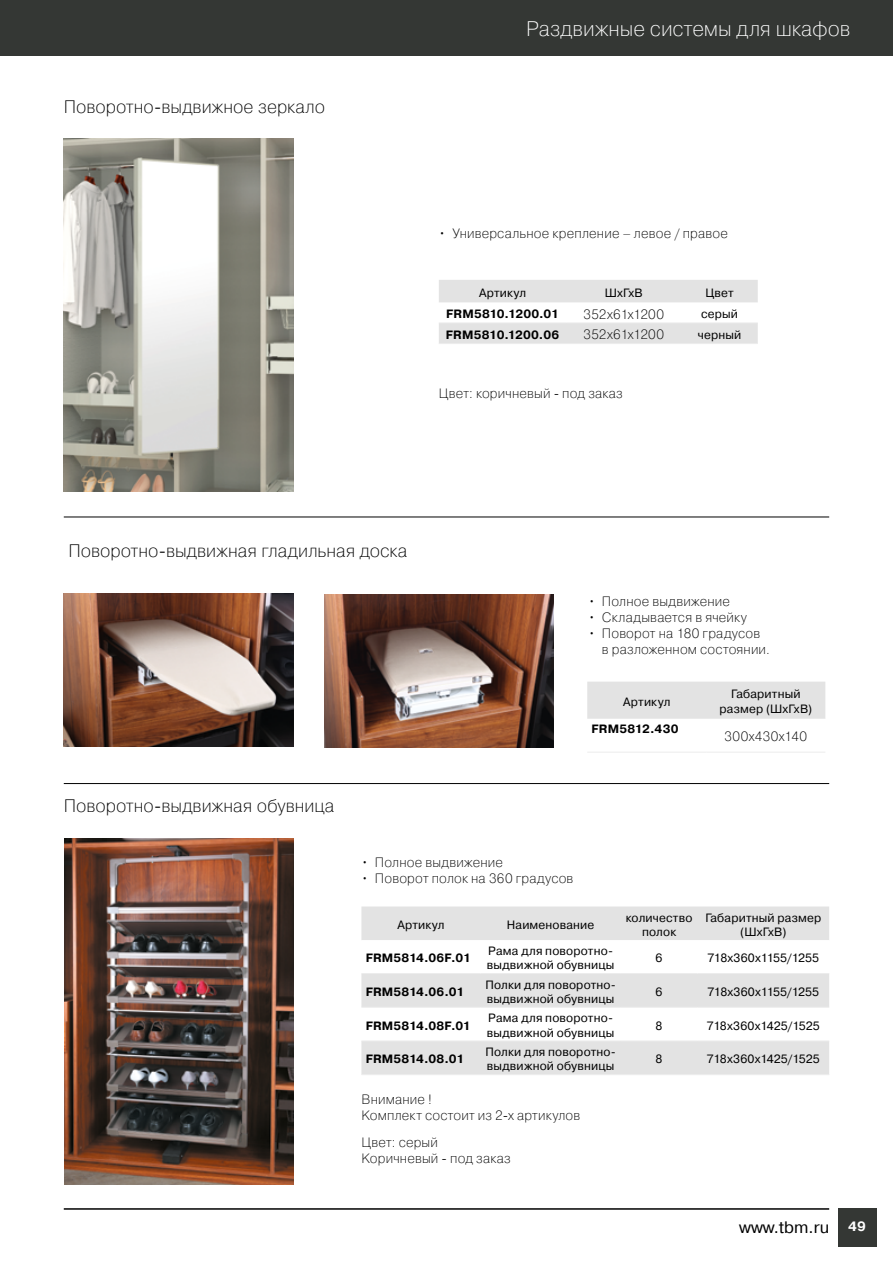
<style>
.page{position:relative;width:893px;height:1263px;background:#fff}
.page>*{position:absolute;margin:0;border:0;box-sizing:border-box;transform-origin:0 0}
.t1{font:21px "Pragmatica Light C";letter-spacing:-.005em;color:#fff}
.t2{font:18px "Pragmatica Light C";color:#000}
.t3{font:16.5px "Pragmatica C";color:#000}
.t4{font:13.5px/16.2px "Pragmatica Light C";letter-spacing:.01em;color:#000}
.t5{font:13.5px "Pragmatica Light C";letter-spacing:.03em;color:#000}
.t6{font:12px/14.4px "Pragmatica C";letter-spacing:.015em;color:#000}
.t7{font:700 12px "Pragmatica C";letter-spacing:.015em;color:#000}
.s1{font-weight:700;font-size:13.5px;color:#fff}
</style>
<div class="page">
<div style="left:0;top:0;width:893px;height:55px;background:#343734"></div>
<div style="left:838px;top:1208px;width:38px;height:38px;background:#343734"></div>
<hr style="left:64px;top:1208px;width:765px;height:2px;background:#000">
<hr style="left:64px;top:517px;width:765px;height:1px;background:#000">
<hr style="left:64px;top:783px;width:765px;height:1px;background:#000">
<div style="left:587px;top:682px;width:238px;height:37px;background:#e3e3e3"></div>
<hr style="left:587px;top:752px;width:119px;height:1px;background:#ececec">
<hr style="left:706px;top:752px;width:119px;height:1px;background:#ececec">
<svg style="left:439px;top:280px;width:319px;height:63px"></svg>
<hr style="left:439px;top:322px;width:127px;height:1px;background:#ececec">
<hr style="left:566px;top:322px;width:115px;height:1px;background:#ececec">
<hr style="left:681px;top:322px;width:77px;height:1px;background:#ececec">
<hr style="left:439px;top:343px;width:127px;height:1px;background:#ececec">
<hr style="left:566px;top:343px;width:115px;height:1px;background:#ececec">
<hr style="left:681px;top:343px;width:77px;height:1px;background:#ececec">
<img style="left:64px;top:138px;width:229px;height:354px">
<img style="left:64px;top:594px;width:229px;height:153px">
<img style="left:324px;top:594px;width:230px;height:153px">
<div style="left:361px;top:906px;width:468px;height:168px;background:#e3e3e3"></div>
<svg style="left:361px;top:940px;width:468px;height:100px"></svg>
<hr style="left:361px;top:973px;width:119px;height:1px;background:#ececec">
<hr style="left:480px;top:973px;width:141px;height:1px;background:#ececec">
<hr style="left:621px;top:973px;width:76px;height:1px;background:#ececec">
<hr style="left:697px;top:973px;width:132px;height:1px;background:#ececec">
<hr style="left:361px;top:1007px;width:119px;height:1px;background:#ececec">
<hr style="left:480px;top:1007px;width:141px;height:1px;background:#ececec">
<hr style="left:621px;top:1007px;width:76px;height:1px;background:#ececec">
<hr style="left:697px;top:1007px;width:132px;height:1px;background:#ececec">
<hr style="left:361px;top:1040px;width:119px;height:1px;background:#ececec">
<hr style="left:480px;top:1040px;width:141px;height:1px;background:#ececec">
<hr style="left:621px;top:1040px;width:76px;height:1px;background:#ececec">
<hr style="left:697px;top:1040px;width:132px;height:1px;background:#ececec">
<hr style="left:361px;top:1074px;width:119px;height:1px;background:#ececec">
<hr style="left:480px;top:1074px;width:141px;height:1px;background:#ececec">
<hr style="left:621px;top:1074px;width:76px;height:1px;background:#ececec">
<hr style="left:697px;top:1074px;width:132px;height:1px;background:#ececec">
<img style="left:64px;top:839px;width:229px;height:345px">
<h2 class="t2" style="left:64px;top:96px;width:263px">Поворотно-выдвижное зеркало</h2>
<h1 class="t1" style="left:526px;top:17px;width:326px">Раздвижные системы для шкафов</h1>
<p class="t4" style="left:439px;top:225px;width:291px">• Универсальное крепление – левое / правое</p>
<p class="t6" style="left:479px;top:285px;width:49px">Артикул</p>
<p class="t6" style="left:605px;top:285px;width:40px">ШхГхВ</p>
<p class="t6" style="left:705px;top:285px;width:30px">Цвет</p>
<p class="t7" style="left:446px;top:307px;width:114px">FRM5810.1200.01</p>
<p class="t4" style="left:583px;top:306px;width:82px">352х61х1200</p>
<p class="t6" style="left:701px;top:307px;width:38px">серый</p>
<p class="t7" style="left:446px;top:328px;width:115px">FRM5810.1200.06</p>
<p class="t4" style="left:583px;top:327px;width:82px">352х61х1200</p>
<p class="t6" style="left:698px;top:327px;width:45px">черный</p>
<p class="t4" style="left:439px;top:385px;width:185px">Цвет: коричневый - под заказ</p>
<h2 class="t2" style="left:68px;top:541px;width:340px">Поворотно-выдвижная гладильная доска</h2>
<h2 class="t2" style="left:64px;top:795px;width:272px">Поворотно-выдвижная обувница</h2>
<p class="t4" style="left:588px;top:593px;width:143px">• Полное выдвижение</p>
<p class="t4" style="left:588px;top:609px;width:160px">• Складывается в ячейку</p>
<p class="t4" style="left:602px;top:625px;width:166px;text-indent:-14px">• Поворот на 180 градусов в разложенном состоянии.</p>
<p class="t6" style="left:623px;top:694px;width:49px">Артикул</p>
<p class="t6" style="left:719px;top:687px;width:94px;text-align:center">Габаритный размер (ШхГхВ)</p>
<p class="t7" style="left:591px;top:723px;width:89px">FRM5812.430</p>
<p class="t5" style="left:724px;top:729px;width:84px">300х430х140</p>
<p class="t4" style="left:361px;top:854px;width:143px">• Полное выдвижение</p>
<p class="t4" style="left:361px;top:871px;width:214px">• Поворот полок на 360 градусов</p>
<p class="t6" style="left:397px;top:917px;width:49px">Артикул</p>
<p class="t6" style="left:507px;top:917px;width:89px">Наименование</p>
<p class="t6" style="left:626px;top:910px;width:68px;text-align:center">количество полок</p>
<p class="t6" style="left:705px;top:910px;width:117px;text-align:center">Габаритный размер (ШхГхВ)</p>
<p class="t7" style="left:366px;top:951px;width:107px">FRM5814.06F.01</p>
<p class="t6" style="left:487px;top:944px;width:129px">Рама для поворотно&shy;выдвижной обувницы</p>
<p class="t6" style="left:656px;top:951px;width:8px">6</p>
<p class="t6" style="left:707px;top:951px;width:113px">718х360х1155/1255</p>
<p class="t7" style="left:366px;top:985px;width:100px">FRM5814.06.01</p>
<p class="t6" style="left:485px;top:977px;width:132px">Полки для поворотно&shy;выдвижной обувницы</p>
<p class="t6" style="left:656px;top:984px;width:8px">6</p>
<p class="t6" style="left:707px;top:984px;width:113px">718х360х1155/1255</p>
<p class="t7" style="left:366px;top:1019px;width:107px">FRM5814.08F.01</p>
<p class="t6" style="left:487px;top:1011px;width:129px">Рама для поворотно&shy;выдвижной обувницы</p>
<p class="t6" style="left:656px;top:1018px;width:8px">8</p>
<p class="t6" style="left:707px;top:1018px;width:114px">718х360х1425/1525</p>
<p class="t7" style="left:366px;top:1052px;width:100px">FRM5814.08.01</p>
<p class="t6" style="left:485px;top:1045px;width:132px">Полки для поворотно&shy;выдвижной обувницы</p>
<p class="t6" style="left:656px;top:1052px;width:8px">8</p>
<p class="t6" style="left:707px;top:1052px;width:114px">718х360х1425/1525</p>
<p class="t4" style="left:361px;top:1091px;width:220px">Внимание !<br>Комплект состоит из 2-х артикулов</p>
<p class="t4" style="left:361px;top:1134px;width:151px">Цвет: серый<br>Коричневый - под заказ</p>
<h3 class="t3" style="left:739px;top:1218px;width:128px">www.tbm.ru <span class="s1">49</span></h3>
</div>
